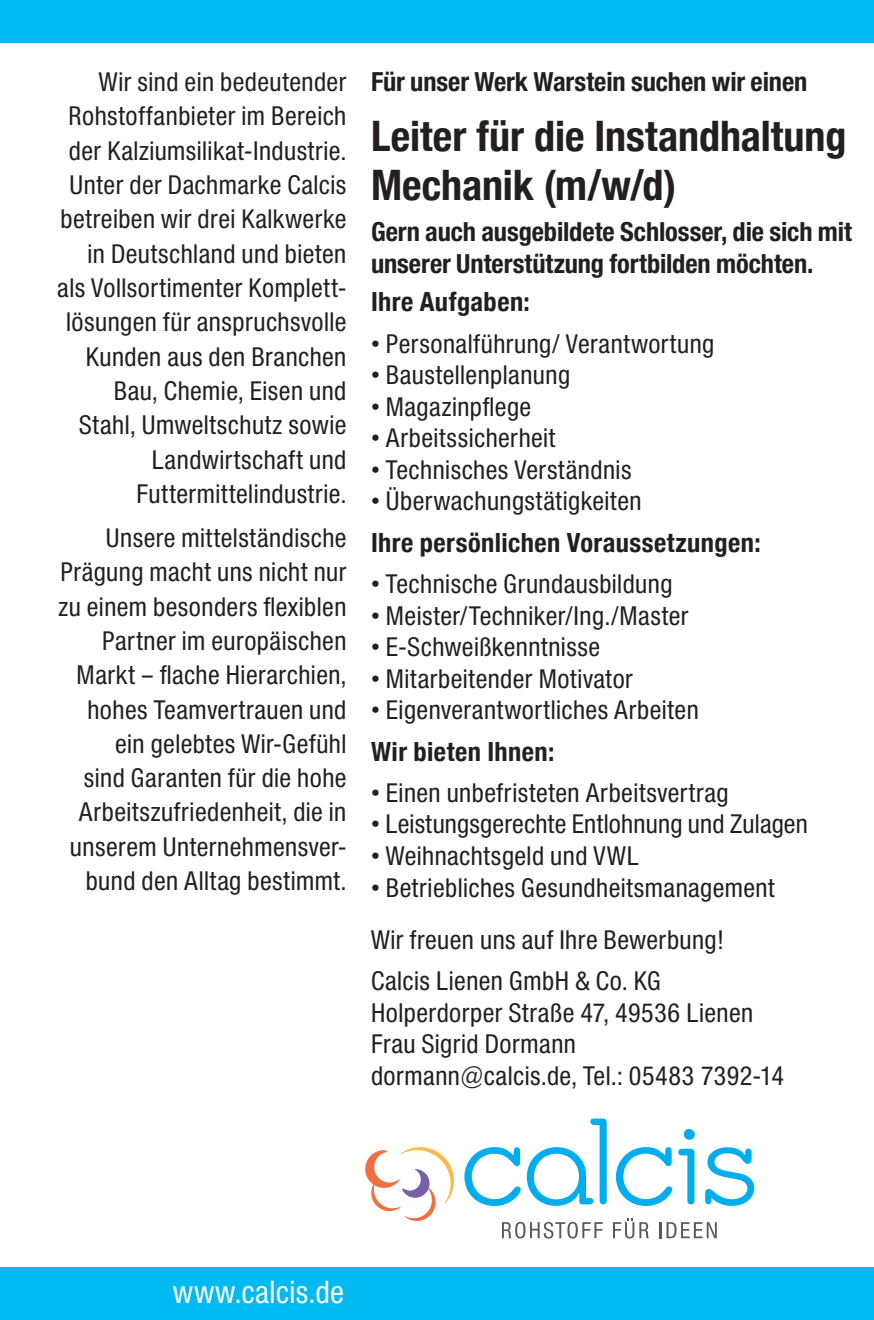
<style>
.page{position:relative;width:874px;height:1320px;background:#fff}
.page>*{position:absolute;margin:0;border:0;box-sizing:border-box;transform-origin:0 0}
.t1{font:700 condensed 42px/49px "Helvetica Neue";color:#231f20}
.t2{font:31.5px "Neue Helvetica Condensed BQ";letter-spacing:.015em;color:#fff}
.t3{font:26.25px/34.3px "Neue Helvetica Condensed BQ";letter-spacing:.02em;color:#231f20}
.t4{font:700 condensed 26.25px/31.5px "Helvetica Neue LT Pro";letter-spacing:-.005em;color:#231f20}
.t5{font:700 condensed 26.25px "Helvetica Neue";letter-spacing:.02em;color:#231f20}
</style>
<div class="page">
<div style="left:0;top:1267px;width:873px;height:53px;background:#00baf1"></div>
<div style="left:0;top:0;width:873px;height:43px;background:#00baf1"></div>
<svg style="left:502px;top:1221px;width:100px;height:17px"></svg>
<svg style="left:613px;top:1218px;width:35px;height:20px"></svg>
<svg style="left:659px;top:1222px;width:57px;height:16px"></svg>
<svg style="left:365px;top:1147px;width:89px;height:74px"></svg>
<svg style="left:464px;top:1147px;width:56px;height:59px"></svg>
<svg style="left:615px;top:1147px;width:56px;height:59px"></svg>
<svg style="left:526px;top:1118px;width:80px;height:87px"></svg>
<svg style="left:678px;top:1148px;width:16px;height:56px"></svg>
<div style="left:683px;top:1129px;width:11px;height:10px;background:#00aeef;border-radius:50%"></div>
<svg style="left:705px;top:1147px;width:49px;height:59px"></svg>
<p class="t3" style="left:57px;top:65px;width:290px;text-align:right">Wir sind ein bedeutender<br>Rohstoffanbieter im Bereich der Kalziumsilikat-Industrie.<br>Unter der Dachmarke Calcis betreiben wir drei Kalkwerke in Deutschland und bieten als Vollsortimenter Komplett&shy;lösungen für anspruchsvolle<br>Kunden aus den Branchen<br>Bau, Chemie, Eisen und<br>Stahl, Umweltschutz sowie<br>Landwirtschaft und<br>Futtermittelindustrie.</p>
<p class="t3" style="left:58px;top:521px;width:289px;text-align:right">Unsere mittelständische<br>Prägung macht uns nicht nur zu einem besonders flexiblen<br>Partner im europäischen<br>Markt – flache Hierarchien, hohes Teamvertrauen und ein gelebtes Wir-Gefühl<br>sind Garanten für die hohe<br>Arbeitszufriedenheit, die in unserem Unternehmensver&shy;bund den Alltag bestimmt.</p>
<p class="t4" style="left:371px;top:66px;width:437px">Für unser Werk Warstein suchen wir einen</p>
<h1 class="t1" style="left:371px;top:108px;width:476px">Leiter für die Instandhaltung<br>Mechanik (m/w/d)</h1>
<p class="t4" style="left:371px;top:215px;width:482px">Gern auch ausgebildete Schlosser, die sich mit unserer Unterstützung fortbilden möchten.</p>
<p class="t5" style="left:371px;top:280px;width:160px">Ihre Aufgaben:</p>
<p class="t3" style="left:371px;top:326px;width:344px">• Personalführung/ Verantwortung</p>
<p class="t3" style="left:371px;top:358px;width:200px">• Baustellenplanung</p>
<p class="t3" style="left:371px;top:389px;width:161px">• Magazinpflege</p>
<p class="t3" style="left:371px;top:421px;width:186px">• Arbeitssicherheit</p>
<p class="t3" style="left:371px;top:452px;width:262px">• Technisches Verständnis</p>
<p class="t3" style="left:371px;top:484px;width:272px">• Überwachungstätigkeiten</p>
<p class="t5" style="left:371px;top:520px;width:391px">Ihre persönlichen Voraussetzungen:</p>
<p class="t3" style="left:371px;top:567px;width:303px">• Technische Grundausbildung</p>
<p class="t3" style="left:371px;top:598px;width:319px">• Meister/Techniker/Ing./Master</p>
<p class="t3" style="left:371px;top:630px;width:230px">• E-Schweißkenntnisse</p>
<p class="t3" style="left:371px;top:661px;width:263px">• Mitarbeitender Motivator</p>
<p class="t3" style="left:371px;top:693px;width:329px">• Eigenverantwortliches Arbeiten</p>
<p class="t5" style="left:371px;top:729px;width:185px">Wir bieten Ihnen:</p>
<p class="t3" style="left:371px;top:776px;width:359px">• Einen unbefristeten Arbeitsvertrag</p>
<p class="t3" style="left:371px;top:807px;width:438px">• Leistungsgerechte Entlohnung und Zulagen</p>
<p class="t3" style="left:371px;top:839px;width:269px">• Weihnachtsgeld und VWL</p>
<p class="t3" style="left:371px;top:861px;width:405px;line-height:52.5px">• Betriebliches Gesundheitsmanagement<br>Wir freuen uns auf Ihre Bewerbung!</p>
<p class="t3" style="left:371px;top:965px;width:414px;line-height:31.5px">Calcis Lienen GmbH &amp; Co. KG<br>Holperdorper Straße 47, 49536 Lienen<br>Frau Sigrid Dormann dormann@calcis.de, Tel.: 05483 7392-14</p>
<p class="t2" style="left:173px;top:1273px;width:172px">www.calcis.de</p>
</div>
